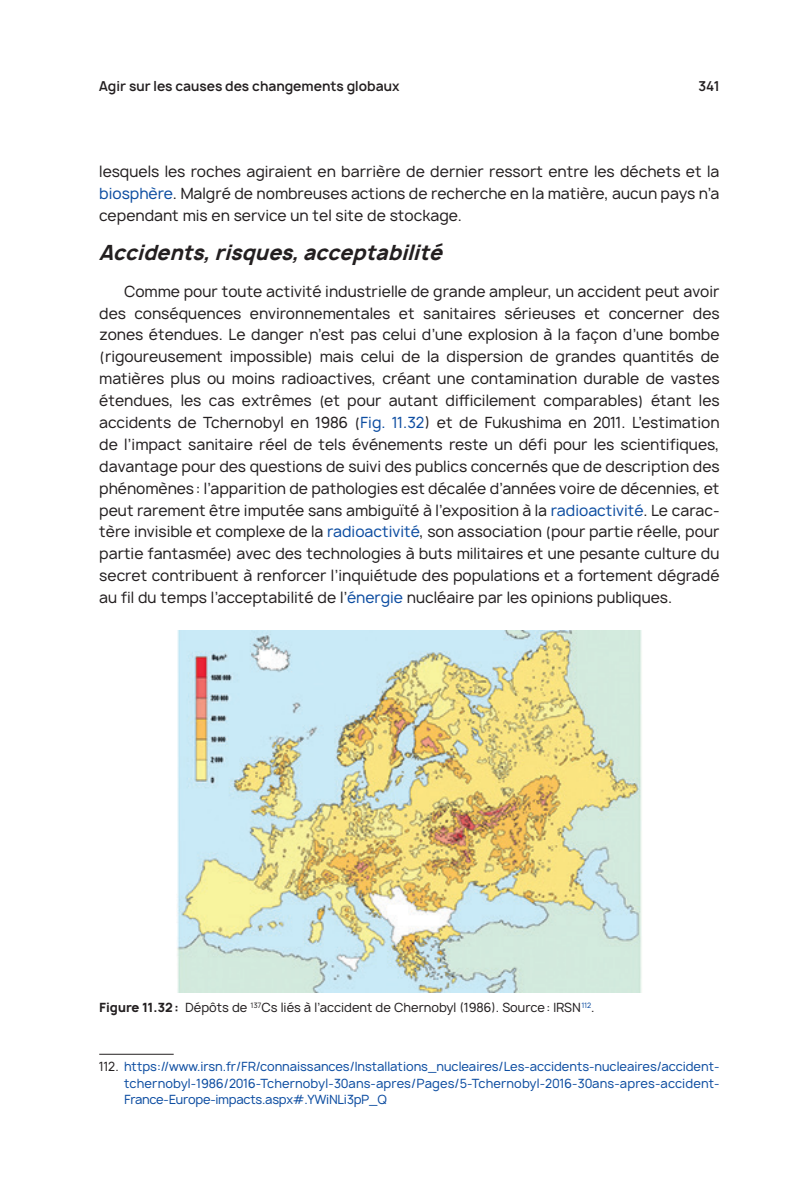
<style>
.page{position:relative;width:794px;height:1191px;background:#fff}
.page>*{position:absolute;margin:0;border:0;box-sizing:border-box;transform-origin:0 0}
.t1{font:italic 700 20.12px "Manrope";color:#231f20}
.t2{font:14.88px/21.9px "Manrope";color:#231f20;text-align:justify}
.t3{font:600 13.12px "Manrope";color:#231f20}
.t4{font:12.25px/16.6px "Manrope";letter-spacing:-.02em;color:#0d4da1;text-align:justify}
.t5{font:12.25px "Manrope";color:#231f20}
.s1{color:#0d4da1}
.s2{font-weight:700}
.s3{color:#231f20}
</style>
<div class="page">
<img style="left:177px;top:630px;width:465px;height:362px">
<hr style="left:99px;top:1053px;width:75px;height:1px;background:#231f20">
<p class="t3" style="left:99px;top:77px;width:302px">Agir sur les causes des changements globaux</p>
<p class="t3" style="left:698px;top:77px;width:23px">341</p>
<p class="t2" style="left:99px;top:161px;width:622px">lesquels les roches agiraient en barrière de dernier ressort entre les déchets et la <span class="s1">biosphère</span>. Malgré de nombreuses actions de recherche en la matière, aucun pays n’a cependant mis en service un tel site de stockage.</p>
<h1 class="t1" style="left:99px;top:239px;width:352px">Accidents,risques,acceptabilité</h1>
<p class="t2" style="left:99px;top:280px;width:622px;text-indent:25px">Comme pour toute activité industrielle de grande ampleur, un accident peut avoir des conséquences environnementales et sanitaires sérieuses et concerner des zones étendues. Le danger n’est pas celui d’une explosion à la façon d’une bombe (rigoureusement impossible) mais celui de la dispersion de grandes quantités de matières plus ou moins radioactives, créant une contamination durable de vastes étendues, les cas extrêmes (et pour autant difficilement comparables) étant les accidents de Tchernobyl en 1986 (<span class="s1">Fig. 11.32</span>) et de Fukushima en 2011. L’estimation de l’impact sanitaire réel de tels événements reste un défi pour les scientifiques, davantage pour des questions de suivi des publics concernés que de description des phénomènes: l’apparition de pathologies est décalée d’années voire de décennies, et peut rarement être imputée sans ambiguïté à l’exposition à la <span class="s1">radioactivité</span>. Le carac&shy;tère invisible et complexe de la <span class="s1">radioactivité</span>, son association (pour partie réelle, pour partie fantasmée) avec des technologies à buts militaires et une pesante culture du secret contribuent à renforcer l’inquiétude des populations et a fortement dégradé au fil du temps l’acceptabilité de l’<span class="s1">énergie</span> nucléaire par les opinions publiques.</p>
<p class="t5" style="left:99px;top:1000px;width:497px"><span class="s2">Figure 11.32:</span> Dépôts de <sup>137</sup>Cs liés à l’accident de Chernobyl (1986). Source: IRSN<sup>112</sup>.</p>
<p class="t4" style="left:124px;top:1058px;width:597px;text-indent:-25px"><span class="s3">112.</span> https://www.irsn.fr/FR/connaissances/Installations_nucleaires/Les-accidents-nucleaires/accident&shy;tchernobyl-1986/2016-Tchernobyl-30ans-apres/Pages/5-Tchernobyl-2016-30ans-apres-accident-France-Europe-impacts.aspx#.YWiNLi3pP_Q</p>
</div>
